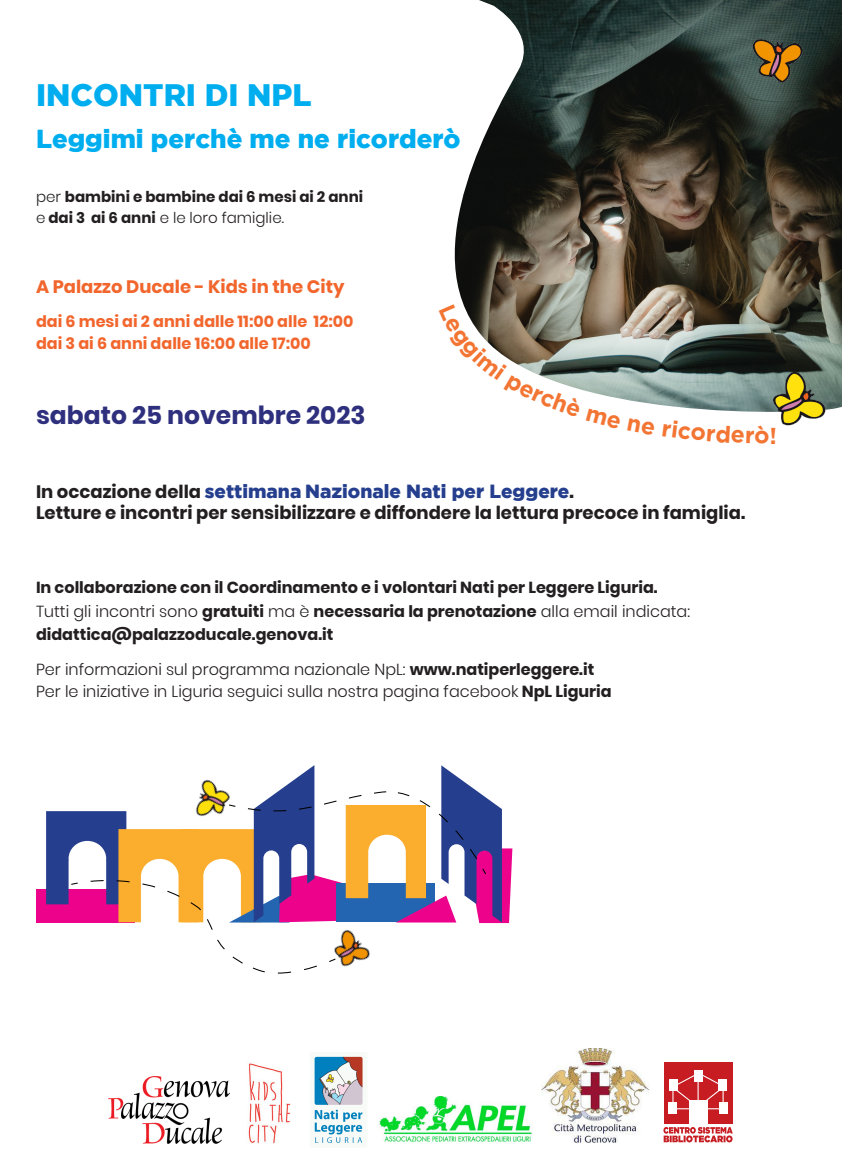
<style>
.page{position:relative;width:842px;height:1171px;background:#fff}
.page>*{position:absolute;margin:0;border:0;box-sizing:border-box;transform-origin:0 0}
.t1{font:900 31px "Gotham";color:#00aeef}
.t2{font:900 26px "Gotham";color:#00aeef}
.t3{font:700 25px "Poppins";color:#2e307e}
.t4{font:900 19px "Gotham";color:#253f8e}
.t5{font:700 18px "Poppins";color:#231f20}
.t6{font:700 18px "Poppins";color:#f2662d}
.t7{font:300 16px "Poppins";color:#231f20}
.t8{font:700 16px "Poppins";color:#231f20}
.t9{font:700 16px "Poppins";color:#f2662d}
.t10{font:700 15px "Poppins";color:#231f20}
.t11{font:300 15px "Poppins";color:#231f20}
.s1{font-weight:300}
.s2{font-weight:700}
.s3{font-family:"Poppins";font-weight:700;font-size:18px;color:#231f20}
.s4{font-family:"Poppins";font-weight:700;color:#231f20}
</style>
<div class="page">
<img style="left:248px;top:1063px;width:43px;height:81px">
<img style="left:314px;top:1056px;width:49px;height:87px">
<img style="left:377px;top:1096px;width:156px;height:46px">
<img style="left:108px;top:1076px;width:122px;height:67px">
<div style="left:664px;top:1062px;width:68px;height:61px;background:#c61c22"></div>
<div style="left:689px;top:1099px;width:18px;height:26px;background:#fff"></div>
<div style="left:669px;top:1102px;width:8px;height:12px;background:#fff"></div>
<div style="left:719px;top:1102px;width:8px;height:12px;background:#fff"></div>
<div style="left:694px;top:1070px;width:8px;height:12px;background:#fff"></div>
<div style="left:669px;top:1079px;width:8px;height:12px;background:#fff"></div>
<div style="left:719px;top:1079px;width:8px;height:12px;background:#fff"></div>
<svg style="left:663px;top:1127px;width:70px;height:15px"></svg>
<svg style="left:672px;top:1073px;width:52px;height:37px"></svg>
<div style="left:36px;top:889px;width:99px;height:33px;background:#ed028c"></div>
<svg style="left:46px;top:765px;width:466px;height:209px"></svg>
<img style="left:314px;top:916px;width:72px;height:58px">
<img style="left:170px;top:765px;width:76px;height:72px">
<img style="left:541px;top:1048px;width:108px;height:95px">
<svg style="left:454px;top:0;width:388px;height:412px;background:#4d4f46"></svg>
<img style="left:744px;top:357px;width:98px;height:69px">
<img style="left:729px;top:24px;width:83px;height:70px">
<svg style="left:454px;top:305px;width:167px;height:107px"></svg>
<svg style="left:744px;top:421px;width:31px;height:5px"></svg>
<p class="t1" style="left:36px;top:77px;width:277px">INCONTRI DI NPL</p>
<p class="t2" style="left:36px;top:124px;width:426px">Leggimi perchè me ne ricorderò</p>
<p class="t10" style="left:36px;top:188px;width:329px"><span class="s1">per</span> bambini e bambine dai 6 mesi ai 2 anni</p>
<p class="t11" style="left:36px;top:209px;width:249px">e <span class="s2">dai 3 ai 6 anni</span> e le loro famiglie.</p>
<p class="t6" style="left:36px;top:276px;width:310px">A Palazzo Ducale - Kids in the City</p>
<p class="t9" style="left:36px;top:312px;width:319px">dai 6 mesi ai 2 anni dalle 11:00 alle 12:00</p>
<p class="t9" style="left:36px;top:334px;width:276px">dai 3 ai 6 anni dalle 16:00 alle 17:00</p>
<p class="t3" style="left:36px;top:400px;width:331px">sabato 25 novembre 2023</p>
<p class="t4" style="left:36px;top:480px;width:539px"><span class="s3">In occazione della</span> settimana Nazionale Nati per Leggere<span class="s4">.</span></p>
<p class="t5" style="left:36px;top:502px;width:711px">Letture e incontri per sensibilizzare e diffondere la lettura precoce in famiglia.</p>
<p class="t8" style="left:36px;top:578px;width:623px">In collaborazione con il Coordinamento e i volontari Nati per Leggere Liguria.</p>
<p class="t7" style="left:36px;top:602px;width:656px">Tutti gli incontri sono <span class="s2">gratuiti</span> ma è <span class="s2">necessaria la prenotazione</span> alla email indicata:</p>
<p class="t8" style="left:36px;top:624px;width:299px">didattica@palazzoducale.genova.it</p>
<p class="t7" style="left:36px;top:660px;width:560px">Per informazioni sul programma nazionale NpL: <span class="s2">www.natiperleggere.it</span></p>
<p class="t7" style="left:36px;top:682px;width:577px">Per le iniziative in Liguria seguici sulla nostra pagina facebook <span class="s2">NpL Liguria</span></p>
</div>
